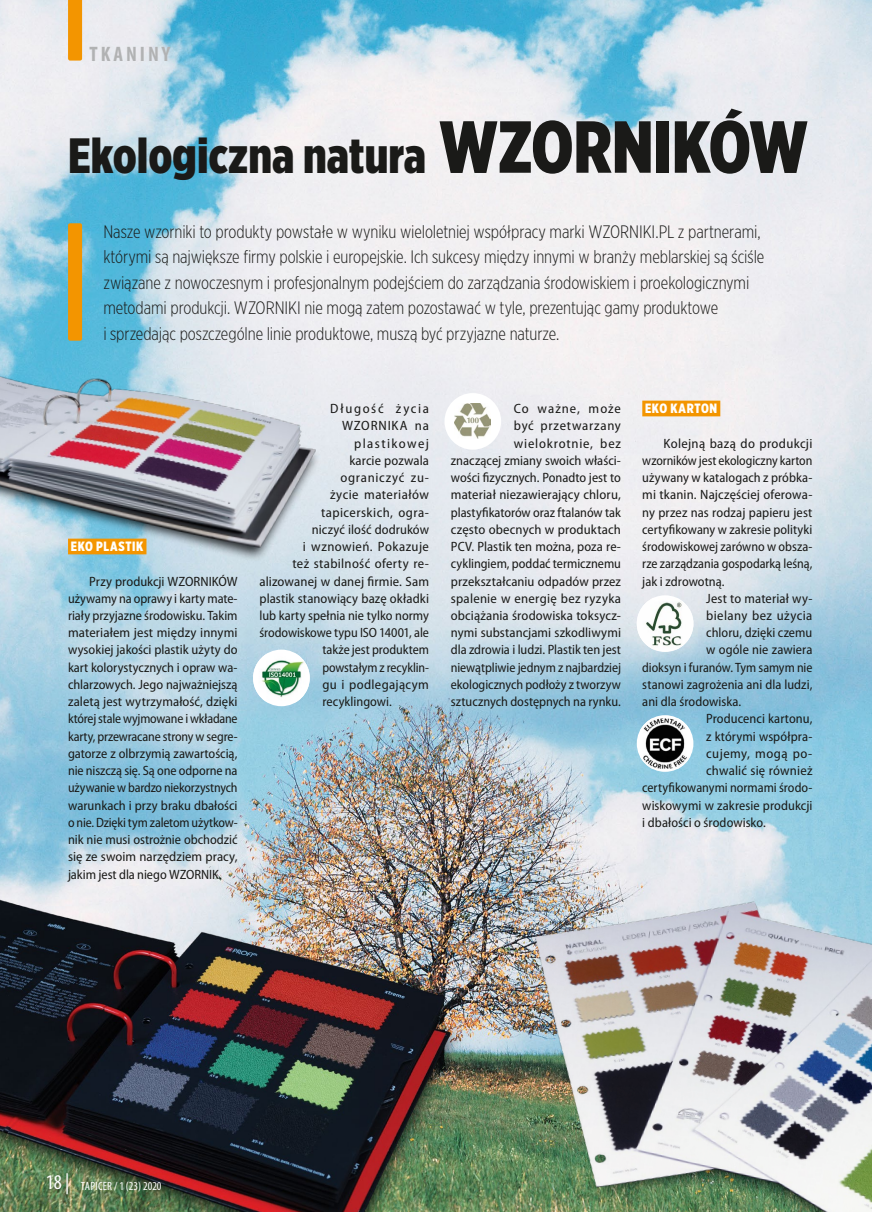
<style>
.page{position:relative;width:872px;height:1212px;background:#fff}
.page>*{position:absolute;margin:0;border:0;box-sizing:border-box;transform-origin:0 0}
.t1{font:900 49.5px "Gotham X Narrow";color:#1a1a18}
.t2{font:700 condensed 21px "Myriad Pro";letter-spacing:.14em;color:#b1b2b3}
.t3{font:300 18px/25.5px "Gotham X Narrow";letter-spacing:-.005em;color:#1a1a18}
.t4{font:semi-condensed 13.5px/17.2px "Myriad Pro";letter-spacing:.005em;color:#1a1a18;text-align:justify}
.t5{font:semi-condensed 13.5px "Myriad Pro";letter-spacing:.025em;color:#1a1a18}
.t6{font:semi-condensed 13.5px "Myriad Pro";letter-spacing:.03em;color:#1a1a18}
.t7{font:semi-condensed 13.5px "Myriad Pro";letter-spacing:.035em;color:#1a1a18}
.t8{font:900 13.5px "Gotham X Narrow";letter-spacing:.045em;color:#fff}
.t9{font:semi-condensed 13.5px "Myriad Pro";letter-spacing:.045em;color:#1a1a18}
.t10{font:semi-condensed 13.5px "Myriad Pro";letter-spacing:.12em;color:#1a1a18}
.t11{font:semi-condensed 13.5px "Myriad Pro";letter-spacing:.1em;color:#1a1a18}
.t12{font:semi-condensed 13.5px "Myriad Pro";letter-spacing:.06em;color:#1a1a18}
.t13{font:condensed 12px "Myriad Pro";letter-spacing:.01em;color:#fff}
.s1{font-size:73.5px}
.s2{font-size:21px}
</style>
<div class="page">
<img style="left:0;top:0;width:872px;height:892px">
<svg style="left:68px;top:0;width:14px;height:61px"></svg>
<img style="left:487px;top:851px;width:385px;height:361px">
<img style="left:0;top:296px;width:355px;height:290px">
<div style="left:68px;top:539px;width:78px;height:15px;background:#f39500"></div>
<div style="left:68px;top:223px;width:14px;height:118px;background:#f39500;border-radius:2px"></div>
<img style="left:0;top:892px;width:511px;height:320px">
<div style="left:642px;top:401px;width:78px;height:15px;background:#f39500"></div>
<div style="left:444px;top:393px;width:57px;height:57px;background:#fff;border-radius:50%"></div>
<img style="left:455px;top:404px;width:36px;height:35px">
<div style="left:637px;top:595px;width:56px;height:57px;background:#fff;border-radius:50%"></div>
<img style="left:637px;top:598px;width:56px;height:51px">
<svg style="left:637px;top:715px;width:56px;height:57px"></svg>
<img style="left:640px;top:718px;width:50px;height:50px">
<div style="left:253px;top:649px;width:57px;height:57px;background:#fff;border-radius:50%"></div>
<img style="left:253px;top:653px;width:57px;height:49px">
<h2 class="t2" style="left:90px;top:40px;width:82px">TKANINY</h2>
<h1 class="t1" style="left:68px;top:124px;width:741px">Ekologiczna natura <span class="s1">WZORNIKÓW</span></h1>
<p class="t3" style="left:103px;top:218px;width:662px">Nasze wzorniki to produkty powstałe w wyniku wieloletniej współpracy marki WZORNIKI.PL z partnerami, którymi są największe firmy polskie i europejskie. Ich sukcesy między innymi w branży meblarskiej są ściśle związane z nowoczesnym i profesjonalnym podejściem do zarządzania środowiskiem i proekologicznymi metodami produkcji. WZORNIKI nie mogą zatem pozostawać w tyle, prezentując gamy produktowe<br>i sprzedając poszczególne linie produktowe, muszą być przyjazne naturze.</p>
<p class="t8" style="left:71px;top:538px;width:74px">EKO PLASTIK</p>
<p class="t4" style="left:68px;top:572px;width:171px;text-indent:21px">Przy produkcji WZORNIKÓW używamy na oprawy i karty mate&shy;riały przyjazne środowisku. Takim materiałem jest między innymi wysokiej jakości plastik użyty do kart kolorystycznych i opraw wa&shy;chlarzowych. Jego najważniejszą zaletą jest wytrzymałość, dzięki której stale wyjmowane i wkładane karty, przewracane strony w segre&shy;gatorze z olbrzymią zawartością, nie niszczą się. Są one odporne na używanie w bardzo niekorzystnych warunkach i przy braku dbałości o nie. Dzięki tym zaletom użytkow&shy;nik nie musi ostrożnie obchodzić się ze swoim narzędziem pracy, jakim jest dla niego WZORNIK.</p>
<p class="t10" style="left:330px;top:400px;width:100px">Długość życia</p>
<p class="t12" style="left:342px;top:417px;width:89px">WZORNIKA na</p>
<p class="t11" style="left:354px;top:435px;width:76px">plastikowej</p>
<p class="t4" style="left:349px;top:451px;width:81px">karcie pozwala</p>
<p class="t9" style="left:340px;top:469px;width:90px">ograniczyć zu-</p>
<p class="t7" style="left:330px;top:486px;width:101px">życie materiałów</p>
<p class="t6" style="left:321px;top:504px;width:109px">tapicerskich, ogra-</p>
<p class="t4" style="left:312px;top:520px;width:119px">niczyć ilość dodruków</p>
<p class="t6" style="left:303px;top:538px;width:127px">i wznowień. Pokazuje</p>
<p class="t5" style="left:292px;top:555px;width:138px">też stabilność oferty re-</p>
<p class="t4" style="left:259px;top:572px;width:171px">alizowanej w danej firmie. Sam</p>
<p class="t4" style="left:259px;top:589px;width:171px">plastik stanowiący bazę okładki</p>
<p class="t4" style="left:259px;top:607px;width:171px">lub karty spełnia nie tylko normy</p>
<p class="t4" style="left:259px;top:624px;width:171px">środowiskowe typu ISO 14001, ale</p>
<p class="t4" style="left:322px;top:641px;width:108px">także jest produktem</p>
<p class="t4" style="left:322px;top:658px;width:108px">powstałym z recyklin-</p>
<p class="t5" style="left:322px;top:676px;width:108px">gu i podlegającym</p>
<p class="t4" style="left:322px;top:693px;width:71px">recyklingowi.</p>
<p class="t4" style="left:451px;top:400px;width:172px;text-align:right">Co ważne, może<br>być przetwarzany wielokrotnie, bez<br>znaczącej zmiany swoich właści&shy;wości fizycznych. Ponadto jest to materiał niezawierający chloru, plastyfikatorów oraz ftalanów tak często obecnych w produktach<br>PCV. Plastik ten można, poza re&shy;cyklingiem, poddać termicznemu przekształcaniu odpadów przez spalenie w energię bez ryzyka obciążania środowiska toksycz&shy;nymi substancjami szkodliwymi dla zdrowia i ludzi. Plastik ten jest niewątpliwie jednym z najbardziej ekologicznych podłoży z tworzyw sztucznych dostępnych na rynku.</p>
<p class="t8" style="left:645px;top:400px;width:74px">EKO KARTON</p>
<p class="t5" style="left:663px;top:435px;width:150px">Kolejną bazą do produkcji</p>
<p class="t4" style="left:642px;top:451px;width:172px">wzorników jest ekologiczny karton</p>
<p class="t4" style="left:642px;top:469px;width:172px">używany w katalogach z próbka-</p>
<p class="t4" style="left:642px;top:486px;width:172px">mi tkanin. Najczęściej oferowa-</p>
<p class="t4" style="left:642px;top:503px;width:172px">ny przez nas rodzaj papieru jest</p>
<p class="t4" style="left:642px;top:520px;width:172px">certyfikowany w zakresie polityki</p>
<p class="t4" style="left:642px;top:538px;width:172px">środowiskowej zarówno w obsza-</p>
<p class="t4" style="left:642px;top:555px;width:172px">rze zarządzania gospodarką leśną,</p>
<p class="t4" style="left:642px;top:572px;width:84px">jak i zdrowotną.</p>
<p class="t4" style="left:706px;top:589px;width:108px">Jest to materiał wy-</p>
<p class="t6" style="left:706px;top:607px;width:108px">bielany bez użycia</p>
<p class="t4" style="left:706px;top:624px;width:108px">chloru, dzięki czemu</p>
<p class="t4" style="left:706px;top:641px;width:108px">w ogóle nie zawiera</p>
<p class="t4" style="left:642px;top:658px;width:172px">dioksyn i furanów. Tym samym nie</p>
<p class="t4" style="left:642px;top:676px;width:172px">stanowi zagrożenia ani dla ludzi,</p>
<p class="t4" style="left:642px;top:693px;width:101px">ani dla środowiska.</p>
<p class="t4" style="left:706px;top:710px;width:108px">Producenci kartonu,</p>
<p class="t4" style="left:706px;top:727px;width:108px">z którymi współpra-</p>
<p class="t7" style="left:706px;top:745px;width:108px">cujemy, mogą po-</p>
<p class="t4" style="left:706px;top:762px;width:108px">chwalić się również</p>
<p class="t4" style="left:642px;top:779px;width:172px">certyfikowanymi normami środo-</p>
<p class="t4" style="left:642px;top:796px;width:172px">wiskowymi w zakresie produkcji</p>
<p class="t4" style="left:642px;top:814px;width:125px">i dbałości o środowisko.</p>
<p class="t13" style="left:46px;top:1178px;width:117px"><span class="s2">18 |</span> TAPICER / 1 (23) 2020</p>
</div>
